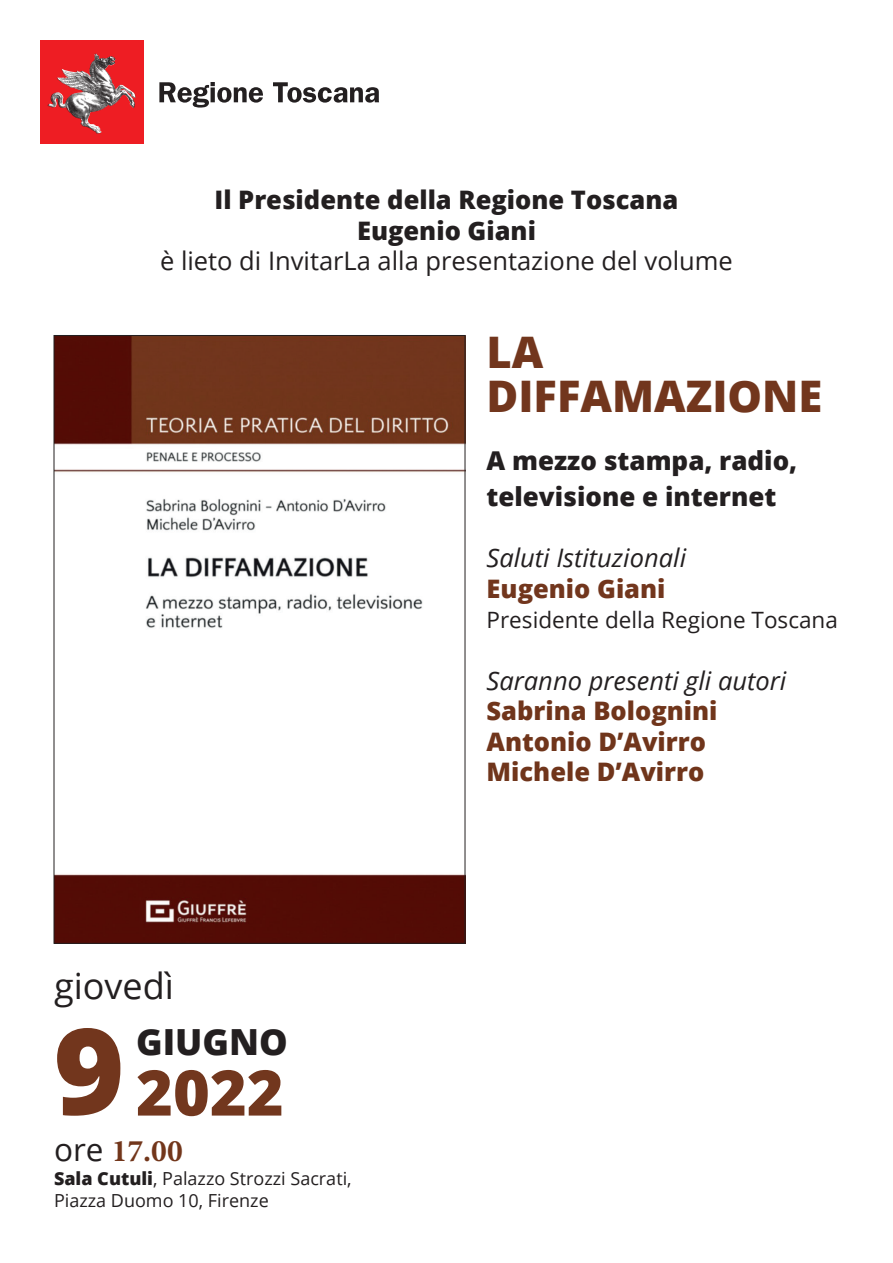
<style>
.page{position:relative;width:893px;height:1263px;background:#fff}
.page>*{position:absolute;margin:0;border:0;box-sizing:border-box;transform-origin:0 0}
.t1{font:800 120px "Open Sans";color:#72361d}
.t2{font:800 63px "Open Sans";color:#72371e}
.t3{font:800 43.5px/43.5px "Open Sans";color:#72361d}
.t4{font:36px "Open Sans";color:#231f20}
.t5{font:800 36px "Open Sans";color:#231f20}
.t6{font:700 31.5px "Minion Pro";color:#72361b}
.t7{font:800 25.95px/36px "Open Sans";color:#231f20}
.t8{font:800 25.5px "Open Sans";color:#70351b}
.t9{font:800 25.5px "Open Sans";color:#231f20}
.t10{font:25.5px "Open Sans";color:#231f20}
.t11{font:italic 25.5px "Open Sans";color:#231f20}
.t12{font:800 25.5px "Open Sans";color:#72361d}
.t13{font:22.5px "Open Sans";color:#231f20}
.t14{font:18px/21.6px "Open Sans";color:#231f20}
.s1{font-family:"Open Sans";font-weight:400;color:#231f20}
.s2{font-weight:800}
</style>
<div class="page">
<img style="left:56px;top:337px;width:407px;height:605px">
<div style="left:40px;top:40px;width:104px;height:104px;background:#ee1d23"></div>
<img style="left:47px;top:53px;width:89px;height:81px">
<svg style="left:159px;top:82px;width:104px;height:26px"></svg>
<svg style="left:273px;top:82px;width:106px;height:21px"></svg>
<p class="t9" style="left:214px;top:180px;width:465px">Il Presidente della Regione Toscana</p>
<p class="t9" style="left:357px;top:211px;width:180px">Eugenio Giani</p>
<p class="t10" style="left:160px;top:244px;width:574px">è lieto di InvitarLa alla presentazione del volume</p>
<p class="t3" style="left:487px;top:329px;width:337px">LA<br>DIFFAMAZIONE</p>
<p class="t7" style="left:487px;top:441px;width:312px">A mezzo stampa, radio, televisione e internet</p>
<p class="t4" style="left:54px;top:961px;width:121px">giovedì</p>
<p class="t5" style="left:136px;top:1014px;width:153px">GIUGNO</p>
<p class="t1" style="left:54px;top:980px;width:72px">9</p>
<p class="t2" style="left:136px;top:1045px;width:149px">2022</p>
<p class="t6" style="left:54px;top:1128px;width:130px"><span class="s1">ore</span> 17.00</p>
<p class="t14" style="left:54px;top:1167px;width:299px"><span class="s2">Sala Cutuli</span>, Palazzo Strozzi Sacrati,<br>Piazza Duomo 10, Firenze</p>
<p class="t11" style="left:487px;top:540px;width:201px">Saluti Istituzionali</p>
<p class="t12" style="left:487px;top:569px;width:180px">Eugenio Giani</p>
<p class="t13" style="left:487px;top:605px;width:353px">Presidente della Regione Toscana</p>
<p class="t11" style="left:487px;top:663px;width:301px">Saranno presenti gli autori</p>
<p class="t8" style="left:487px;top:692px;width:232px">Sabrina Bolognini</p>
<p class="t8" style="left:487px;top:722px;width:221px">Antonio D’Avirro</p>
<p class="t8" style="left:487px;top:753px;width:219px">Michele D’Avirro</p>
</div>
